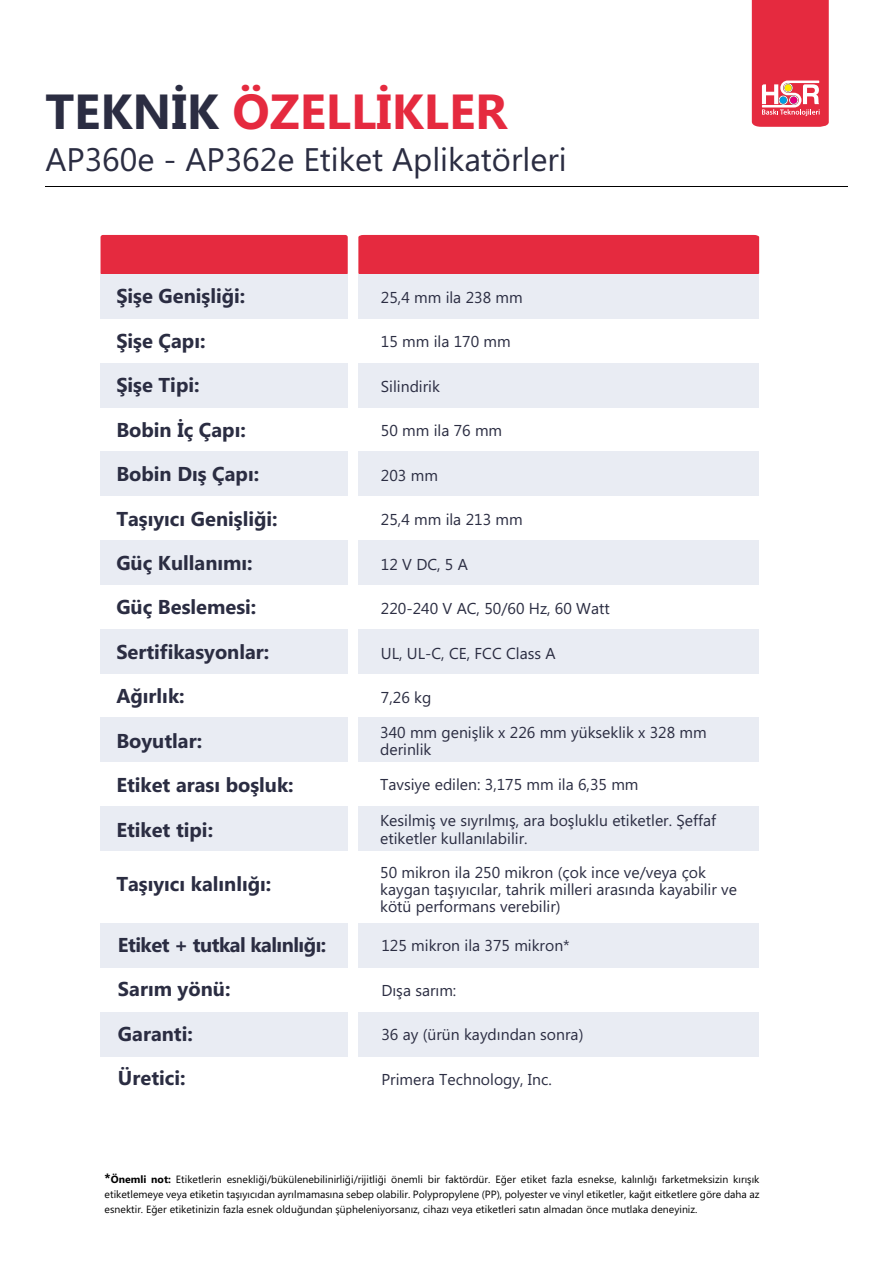
<style>
.page{position:relative;width:893px;height:1263px;background:#fff}
.page>*{position:absolute;margin:0;border:0;box-sizing:border-box;transform-origin:0 0}
.t1{font:700 49.2px "Microsoft Phags Pa";color:#e52a3f}
.t2{font:32.55px "Microsoft Phags Pa";color:#2b2d42}
.t3{font:700 20.1px "Microsoft Phags Pa";color:#2b2d42}
.t4{font:700 20.1px "Microsoft Phags Pa";letter-spacing:-.025em;color:#2b2d42}
.t5{font:15.75px/17.2px "Microsoft Phags Pa";color:#2b2d42}
.t6{font:10.5px/15px "Microsoft Phags Pa";color:#000;text-align:justify}
.s1{color:#2b2d42}
.s2{font-weight:700;font-size:13.5px}
.s3{font-weight:700}
</style>
<div class="page">
<hr style="left:45px;top:186px;width:803px;height:1px;background:#000">
<svg style="left:752px;top:0;width:77px;height:127px;background:#e63e51"></svg>
<div style="left:101px;top:274px;width:247px;height:45px;background:#e9ecf3"></div>
<svg style="left:100px;top:234px;width:660px;height:43px;background:#e6384b"></svg>
<div style="left:358px;top:274px;width:401px;height:45px;background:#e9ecf3"></div>
<div style="left:101px;top:363px;width:247px;height:44px;background:#e9ecf3"></div>
<div style="left:358px;top:363px;width:401px;height:44px;background:#e9ecf3"></div>
<div style="left:101px;top:452px;width:247px;height:44px;background:#e9ecf3"></div>
<div style="left:358px;top:452px;width:401px;height:44px;background:#e9ecf3"></div>
<div style="left:101px;top:540px;width:247px;height:45px;background:#e9ecf3"></div>
<div style="left:358px;top:540px;width:401px;height:45px;background:#e9ecf3"></div>
<div style="left:101px;top:629px;width:247px;height:44px;background:#e9ecf3"></div>
<div style="left:358px;top:629px;width:401px;height:44px;background:#e9ecf3"></div>
<div style="left:101px;top:717px;width:247px;height:45px;background:#e9ecf3"></div>
<div style="left:358px;top:717px;width:401px;height:45px;background:#e9ecf3"></div>
<div style="left:101px;top:806px;width:247px;height:44px;background:#e9ecf3"></div>
<div style="left:358px;top:806px;width:401px;height:44px;background:#e9ecf3"></div>
<div style="left:101px;top:923px;width:247px;height:44px;background:#e9ecf3"></div>
<div style="left:358px;top:923px;width:401px;height:44px;background:#e9ecf3"></div>
<div style="left:101px;top:1012px;width:247px;height:44px;background:#e9ecf3"></div>
<div style="left:358px;top:1012px;width:401px;height:44px;background:#e9ecf3"></div>
<h1 class="t1" style="left:45px;top:77px;width:463px"><span class="s1">TEKNİK</span> ÖZELLİKLER</h1>
<h2 class="t2" style="left:45px;top:137px;width:523px">AP360e - AP362e Etiket Aplikatörleri</h2>
<p class="t3" style="left:116px;top:282px;width:131px">Şişe Genişliği:</p>
<p class="t3" style="left:116px;top:326px;width:91px">Şişe Çapı:</p>
<p class="t3" style="left:116px;top:371px;width:85px">Şişe Tipi:</p>
<p class="t3" style="left:116px;top:415px;width:131px">Bobin İç Çapı:</p>
<p class="t3" style="left:116px;top:460px;width:144px">Bobin Dış Çapı:</p>
<p class="t3" style="left:116px;top:504px;width:163px">Taşıyıcı Genişliği:</p>
<p class="t3" style="left:116px;top:548px;width:138px">Güç Kullanımı:</p>
<p class="t3" style="left:116px;top:593px;width:141px">Güç Beslemesi:</p>
<p class="t3" style="left:116px;top:637px;width:155px">Sertifikasyonlar:</p>
<p class="t3" style="left:116px;top:682px;width:70px">Ağırlık:</p>
<p class="t3" style="left:116px;top:726px;width:87px">Boyutlar:</p>
<p class="t3" style="left:116px;top:771px;width:179px">Etiket arası boşluk:</p>
<p class="t3" style="left:116px;top:815px;width:98px">Etiket tipi:</p>
<p class="t3" style="left:116px;top:870px;width:157px">Taşıyıcı kalınlığı:</p>
<p class="t4" style="left:118px;top:930px;width:210px">Etiket + tutkal kalınlığı:</p>
<p class="t3" style="left:118px;top:975px;width:114px">Sarım yönü:</p>
<p class="t3" style="left:118px;top:1019px;width:76px">Garanti:</p>
<p class="t3" style="left:118px;top:1064px;width:69px">Üretici:</p>
<p class="t5" style="left:381px;top:288px;width:143px">25,4 mm ila 238 mm</p>
<p class="t5" style="left:381px;top:332px;width:131px">15 mm ila 170 mm</p>
<p class="t5" style="left:381px;top:377px;width:61px">Silindirik</p>
<p class="t5" style="left:381px;top:421px;width:123px">50 mm ila 76 mm</p>
<p class="t5" style="left:381px;top:466px;width:59px">203 mm</p>
<p class="t5" style="left:381px;top:510px;width:143px">25,4 mm ila 213 mm</p>
<p class="t5" style="left:381px;top:555px;width:89px">12 V DC, 5 A</p>
<p class="t5" style="left:381px;top:599px;width:230px">220-240 V AC, 50/60 Hz, 60 Watt</p>
<p class="t5" style="left:381px;top:643px;width:176px">UL, UL-C, CE, FCC Class A</p>
<p class="t5" style="left:381px;top:688px;width:52px">7,26 kg</p>
<p class="t5" style="left:380px;top:723px;width:328px">340 mm genişlik x 226 mm yükseklik x 328 mm derinlik</p>
<p class="t5" style="left:380px;top:775px;width:260px">Tavsiye edilen: 3,175 mm ila 6,35 mm</p>
<p class="t5" style="left:380px;top:811px;width:337px">Kesilmiş ve sıyrılmış, ara boşluklu etiketler. Şeffaf etiketler kullanılabilir.</p>
<p class="t5" style="left:380px;top:863px;width:358px">50 mikron ila 250 mikron (çok ince ve/veya çok kaygan taşıyıcılar, tahrik milleri arasında kayabilir ve kötü performans verebilir)</p>
<p class="t5" style="left:381px;top:936px;width:190px">125 mikron ila 375 mikron*</p>
<p class="t5" style="left:381px;top:980px;width:76px">Dışa sarım:</p>
<p class="t5" style="left:381px;top:1025px;width:203px">36 ay (ürün kaydından sonra)</p>
<p class="t5" style="left:381px;top:1070px;width:172px">Primera Technology, Inc.</p>
<p class="t6" style="left:105px;top:1171px;width:656px"><span class="s2">*</span><span class="s3">Önemli not:</span> Etiketlerin esnekliği/bükülenebilinirliği/rijitliği önemli bir faktördür. Eğer etiket fazla esnekse, kalınlığı farketmeksizin kırışık etiketlemeye veya etiketin taşıyıcıdan ayrılmamasına sebep olabilir. Polypropylene (PP), polyester ve vinyl etiketler, kağıt eitketlere göre daha az esnektir. Eğer etiketinizin fazla esnek olduğundan şüpheleniyorsanız, cihazı veya etiketleri satın almadan önce mutlaka deneyiniz.</p>
</div>
